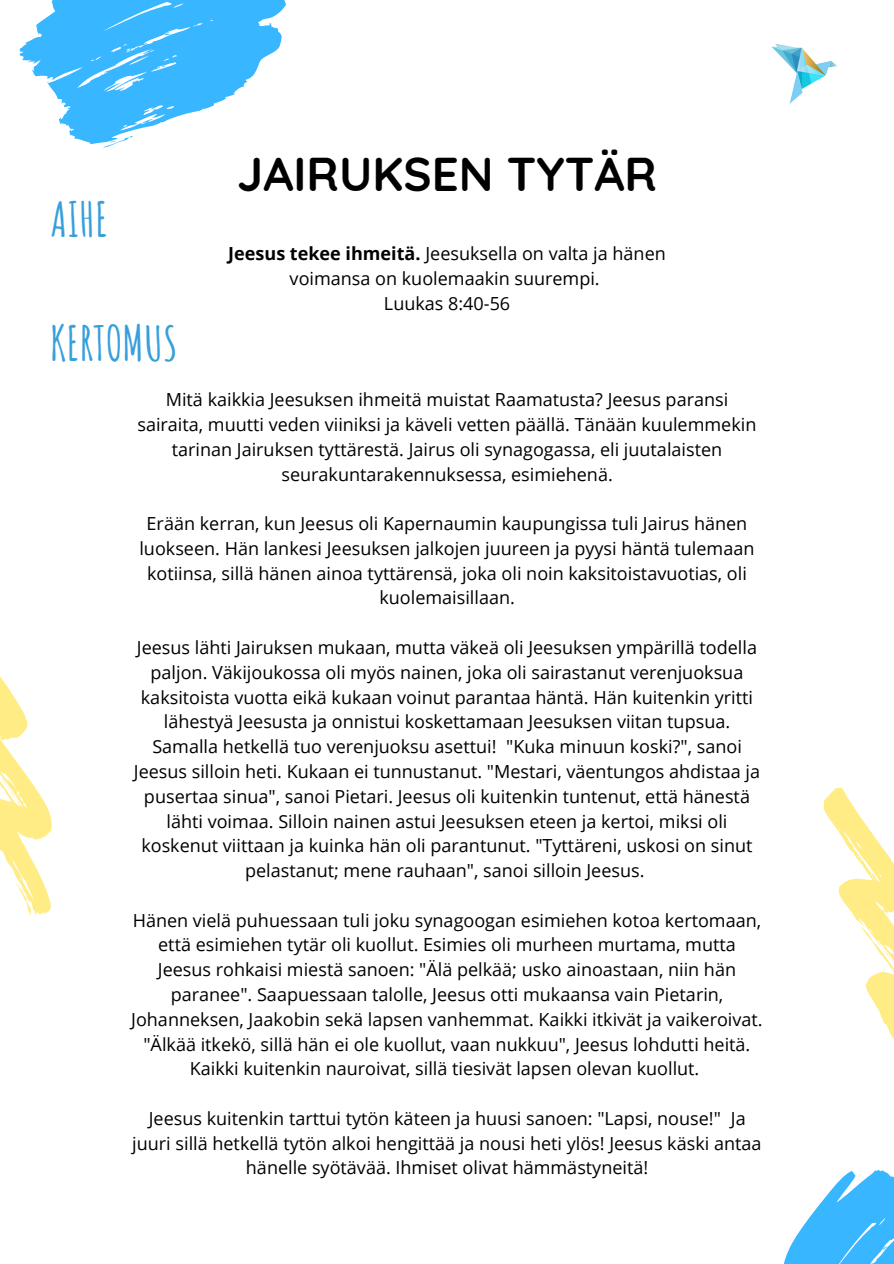
<style>
.page{position:relative;width:894px;height:1264px;background:#fff}
.page>*{position:absolute;margin:0;border:0;box-sizing:border-box;transform-origin:0 0}
.t1{font:700 47.25px "Quicksand";color:#000}
.t2{font:700 47.25px "Amatic SC";color:#379fdb}
.t3{font:18px/24.8px "Open Sans";color:#000;text-align:center}
.s1{font-weight:700}
</style>
<div class="page">
<svg style="left:0;top:676px;width:52px;height:240px"></svg>
<svg style="left:19px;top:0;width:267px;height:144px;fill:#38b6ff"></svg>
<svg style="left:103px;top:134px;width:31px;height:14px"></svg>
<svg style="left:823px;top:787px;width:71px;height:252px"></svg>
<svg style="left:784px;top:1169px;width:109px;height:94px"></svg>
<img style="left:771px;top:43px;width:66px;height:61px">
<h1 class="t2" style="left:51px;top:189px;width:59px">AIHE</h1>
<h1 class="t2" style="left:50px;top:312px;width:129px">KERTOMUS</h1>
<h1 class="t1" style="left:237px;top:144px;width:421px">JAIRUKSEN TYTÄR</h1>
<p class="t3" style="left:228px;top:241px;width:439px"><span class="s1">Jeesus tekee ihmeitä.</span> Jeesuksella on valta ja hänen voimansa on kuolemaakin suurempi.<br>Luukas 8:40-56</p>
<p class="t3" style="left:137px;top:387px;width:620px">Mitä kaikkia Jeesuksen ihmeitä muistat Raamatusta? Jeesus paransi sairaita, muutti veden viiniksi ja käveli vetten päällä. Tänään kuulemmekin tarinan Jairuksen tyttärestä. Jairus oli synagogassa, eli juutalaisten seurakuntarakennuksessa, esimiehenä.</p>
<p class="t3" style="left:139px;top:511px;width:616px">Erään kerran, kun Jeesus oli Kapernaumin kaupungissa tuli Jairus hänen luokseen. Hän lankesi Jeesuksen jalkojen juureen ja pyysi häntä tulemaan kotiinsa, sillä hänen ainoa tyttärensä, joka oli noin kaksitoistavuotias, oli kuolemaisillaan.</p>
<p class="t3" style="left:134px;top:634px;width:627px">Jeesus lähti Jairuksen mukaan, mutta väkeä oli Jeesuksen ympärillä todella paljon. Väkijoukossa oli myös nainen, joka oli sairastanut verenjuoksua kaksitoista vuotta eikä kukaan voinut parantaa häntä. Hän kuitenkin yritti lähestyä Jeesusta ja onnistui koskettamaan Jeesuksen viitan tupsua.<br>Samalla hetkellä tuo verenjuoksu asettui! "Kuka minuun koski?", sanoi Jeesus silloin heti. Kukaan ei tunnustanut. "Mestari, väentungos ahdistaa ja pusertaa sinua", sanoi Pietari. Jeesus oli kuitenkin tuntenut, että hänestä lähti voimaa. Silloin nainen astui Jeesuksen eteen ja kertoi, miksi oli koskenut viittaan ja kuinka hän oli parantunut. "Tyttäreni, uskosi on sinut pelastanut; mene rauhaan", sanoi silloin Jeesus.</p>
<p class="t3" style="left:131px;top:907px;width:632px">Hänen vielä puhuessaan tuli joku synagoogan esimiehen kotoa kertomaan, että esimiehen tytär oli kuollut. Esimies oli murheen murtama, mutta Jeesus rohkaisi miestä sanoen: "Älä pelkää; usko ainoastaan, niin hän paranee". Saapuessaan talolle, Jeesus otti mukaansa vain Pietarin, Johanneksen, Jaakobin sekä lapsen vanhemmat. Kaikki itkivät ja vaikeroivat. "Älkää itkekö, sillä hän ei ole kuollut, vaan nukkuu", Jeesus lohdutti heitä.<br>Kaikki kuitenkin nauroivat, sillä tiesivät lapsen olevan kuollut.</p>
<p class="t3" style="left:132px;top:1105px;width:630px">Jeesus kuitenkin tarttui tytön käteen ja huusi sanoen: "Lapsi, nouse!" Ja juuri sillä hetkellä tytön alkoi hengittää ja nousi heti ylös! Jeesus käski antaa hänelle syötävää. Ihmiset olivat hämmästyneitä!</p>
</div>
